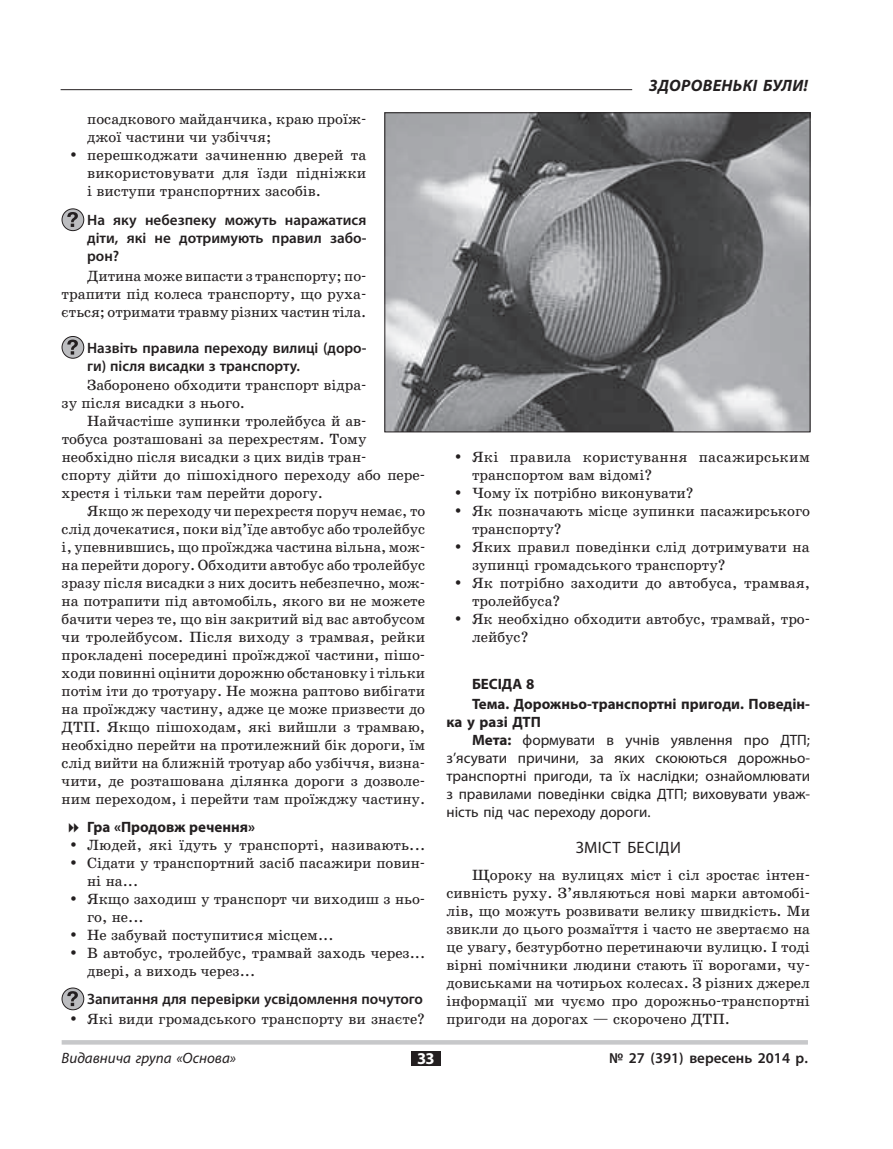
<style>
.page{position:relative;width:893px;height:1149px;background:#fff}
.page>*{position:absolute;margin:0;border:0;box-sizing:border-box;transform-origin:0 0}
.t1{font:italic 700 16.5px "Myriad Pro";letter-spacing:.02em;color:#231f20}
.t2{font:16.5px "Myriad Pro";letter-spacing:.02em;color:#231f20}
.t3{font:700 16.5px "Myriad Pro";color:#fff}
.t4{font:15px/18px "School Book C";color:#231f20}
.t5{font:15px "Myriad Pro";color:#231f20}
.t6{font:600 15px/18px "Myriad Pro";color:#231f20;text-align:justify}
.t7{font:700 15px/20.2px "Myriad Pro";color:#231f20}
.t8{font:italic 15px "Myriad Pro";color:#231f20}
.s1{font-weight:700}
</style>
<div class="page">
<div style="left:411px;top:1050px;width:30px;height:15px;background:#231f20"></div>
<hr style="left:61px;top:89px;width:747px;height:1px;background:#231f20">
<div style="left:62px;top:1039px;width:746px;height:5px;background:#c7c8ca"></div>
<div style="left:632px;top:82px;width:193px;height:10px;background:#fff"></div>
<div style="left:62px;top:209px;width:22px;height:21px;background:#bcbdc0;border-radius:50%"></div>
<div style="left:62px;top:208px;width:22px;height:23px;border:1px solid #231f20;border-radius:50%"></div>
<svg style="left:67px;top:212px;width:11px;height:15px"></svg>
<svg style="left:62px;top:336px;width:22px;height:22px"></svg>
<div style="left:62px;top:336px;width:22px;height:22px;border:1px solid #231f20;border-radius:50%"></div>
<svg style="left:67px;top:339px;width:11px;height:15px"></svg>
<svg style="left:62px;top:987px;width:22px;height:22px"></svg>
<div style="left:62px;top:987px;width:22px;height:22px;border:1px solid #231f20;border-radius:50%"></div>
<svg style="left:67px;top:990px;width:11px;height:15px"></svg>
<img style="left:386px;top:114px;width:422px;height:316px">
<div style="left:384px;top:112px;width:426px;height:320px;border:1px solid #231f20"></div>
<p class="t4" style="left:87px;top:110px;width:281px">посадкового майданчика, краю проїж&shy;джої частини чи узбіччя; перешкоджати зачиненню дверей та використовувати для їзди підніжки і виступи транспортних засобів.</p>
<p class="t6" style="left:87px;top:210px;width:281px">На яку небезпеку можуть наражатися діти, які не дотримують правил забо&shy;рон?</p>
<p class="t4" style="left:62px;top:266px;width:306px;text-align:justify;text-indent:26px">Дитина може випасти з транспорту; по&shy;трапити під колеса транспорту, що руха&shy;ється; отримати травму різних частин тіла.</p>
<p class="t6" style="left:87px;top:338px;width:281px">Назвіть правила переходу вилиці (доро&shy;ги) після висадки з транспорту.</p>
<p class="t4" style="left:62px;top:376px;width:306px;text-indent:26px">Заборонено обходити транспорт відра&shy;зу після висадки з нього.</p>
<p class="t4" style="left:62px;top:412px;width:365px;text-indent:26px">Найчастіше зупинки тролейбуса й ав-<br>тобуса розташовані за перехрестям. Тому необхідно після висадки з цих видів тран-<br>спорту дійти до пішохідного переходу або пере&shy;хрестя і тільки там перейти дорогу.</p>
<p class="t4" style="left:62px;top:502px;width:365px;text-align:justify;text-indent:26px">Якщо ж переходу чи перехрестя поруч немає, то слід дочекатися, поки від’їде автобус або тролейбус і, упевнившись, що проїжджа частина вільна, мож&shy;на перейти дорогу. Обходити автобус або тролейбус зразу після висадки з них досить небезпечно, мож&shy;на потрапити під автомобіль, якого ви не можете бачити через те, що він закритий від вас автобусом чи тролейбусом. Після виходу з трамвая, рейки прокладені посередині проїжджої частини, пішо&shy;ходи повинні оцінити дорожню обстановку і тільки потім іти до тротуару. Не можна раптово вибігати на проїжджу частину, адже це може призвести до ДТП. Якщо пішоходам, які вийшли з трамваю, необхідно перейти на протилежний бік дороги, їм слід вийти на ближній тротуар або узбіччя, визна&shy;чити, де розташована ділянка дороги з дозволе&shy;ним переходом, і перейти там проїжджу частину.</p>
<p class="t7" style="left:87px;top:815px;width:169px">Гра «Продовж речення»</p>
<p class="t4" style="left:87px;top:835px;width:340px">Людей, які їдуть у транспорті, називають...<br>Сідати у транспортний засіб пасажири повин&shy;ні на...<br>Якщо заходиш у транспорт чи виходиш з ньо&shy;го, не...<br>Не забувай поступитися місцем...<br>В автобус, тролейбус, трамвай заходь через... двері, а виходь через...</p>
<p class="t6" style="left:87px;top:989px;width:337px">Запитання для перевірки усвідомлення почутого</p>
<p class="t4" style="left:87px;top:1009px;width:339px">Які види громадського транспорту ви знаєте?</p>
<p class="t1" style="left:649px;top:74px;width:160px">Здоровенькі були!</p>
<p class="t4" style="left:472px;top:448px;width:340px">Які правила користування пасажирським транспортом вам відомі?<br>Чому їх потрібно виконувати?<br>Як позначають місце зупинки пасажирського транспорту?<br>Яких правил поведінки слід дотримувати на зупинці громадського транспорту?<br>Як потрібно заходити до автобуса, трамвая, тролейбуса?<br>Як необхідно обходити автобус, трамвай, тро&shy;лейбус?</p>
<p class="t7" style="left:472px;top:672px;width:340px">Бесіда 8<br>Тема. Дорожньо-транспортні пригоди. Поведін-</p>
<p class="t7" style="left:446px;top:711px;width:76px">ка у разі ДТП</p>
<p class="t5" style="left:472px;top:730px;width:340px"><span class="s1">Мета:</span> формувати в учнів уявлення про ДТП;</p>
<p class="t5" style="left:446px;top:748px;width:365px">з’ясувати причини, за яких скоюються дорожньо-</p>
<p class="t5" style="left:446px;top:766px;width:365px">транспортні пригоди, та їх наслідки; ознайомлювати</p>
<p class="t5" style="left:446px;top:784px;width:365px">з правилами поведінки свідка ДТП; виховувати уваж-</p>
<p class="t5" style="left:446px;top:802px;width:205px">ність під час переходу дороги.</p>
<p class="t2" style="left:576px;top:837px;width:107px">Зміст бесіди</p>
<p class="t4" style="left:446px;top:865px;width:365px;text-align:justify;text-indent:26px">Щороку на вулицях міст і сіл зростає інтен&shy;сивність руху. З’являються нові марки автомобі&shy;лів, що можуть розвивати велику швидкість. Ми звикли до цього розмаїття і часто не звертаємо на це увагу, безтурботно перетинаючи вулицю. І тоді вірні помічники людини стають її ворогами, чу&shy;довиськами на чотирьох колесах. З різних джерел інформації ми чуємо про дорожньо-транспортні пригоди на дорогах — скорочено ДТП.</p>
<p class="t8" style="left:62px;top:1047px;width:176px">Видавнича група «Основа»</p>
<p class="t3" style="left:417px;top:1047px;width:19px">33</p>
<p class="t6" style="left:609px;top:1047px;width:200px">№ 27 (391) вересень 2014 р.</p>
</div>
